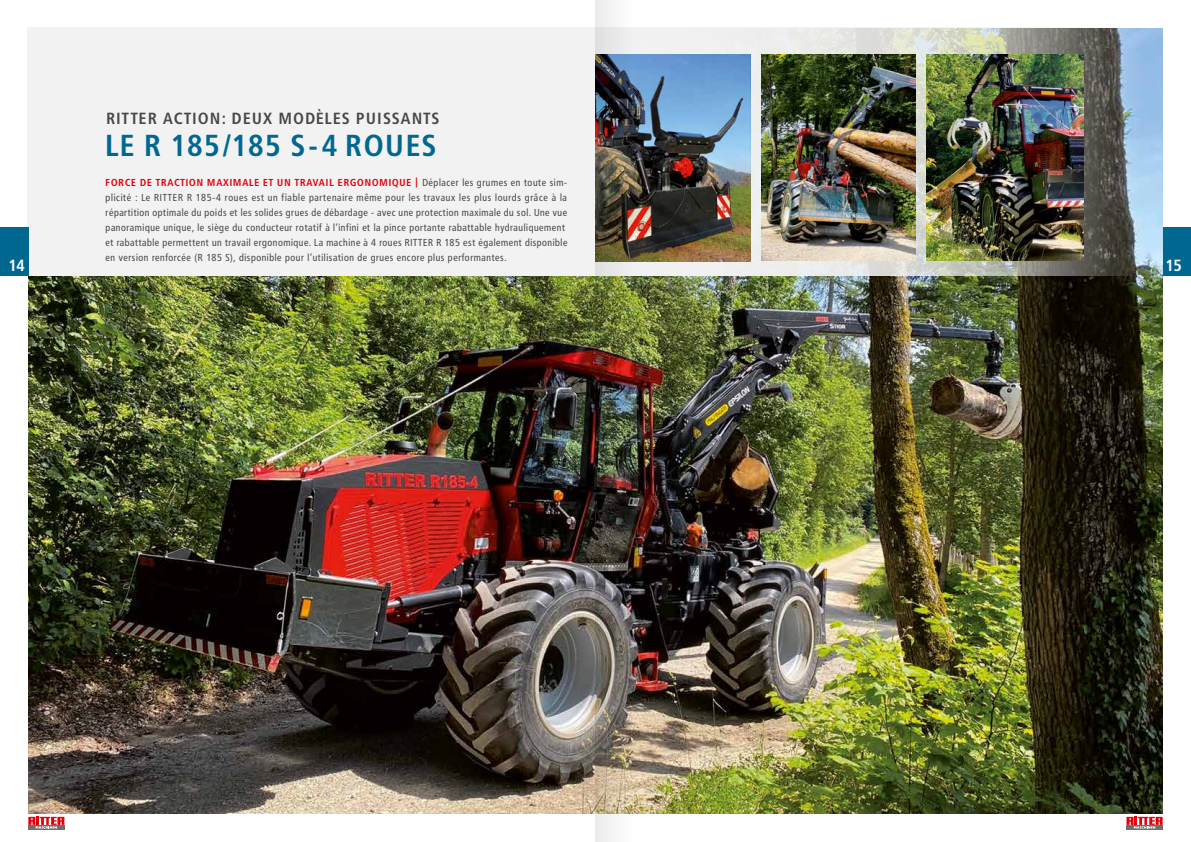
<style>
.page{position:relative;width:1191px;height:842px;background:#fff}
.page>*{position:absolute;margin:0;border:0;box-sizing:border-box;transform-origin:0 0}
.t1{font:700 30px "Frutiger Condensed BQ";letter-spacing:.05em;color:#006890}
.t2{font:700 16px "Frutiger Condensed BQ";letter-spacing:.1em;color:#484847}
.t3{font:700 16px "Frutiger Condensed BQ";color:#fff}
.t4{font:10px/15px "Frutiger Condensed BQ";letter-spacing:.06em;color:#484847}
.s1{font-weight:700;color:#e3000b}
</style>
<div class="page">
<img style="left:28px;top:28px;width:1134px;height:786px">
<svg style="left:404px;top:28px;width:740px;height:248px;fill:#f2f2f2"></svg>
<div style="left:28px;top:28px;width:376px;height:248px;background:#f2f2f2"></div>
<img style="left:761px;top:54px;width:154px;height:207px">
<img style="left:926px;top:54px;width:157px;height:207px">
<img style="left:660px;top:54px;width:91px;height:208px">
<div style="left:1162px;top:227px;width:29px;height:49px;background:#006890"></div>
<div style="left:0;top:227px;width:28px;height:49px;background:#006890"></div>
<svg style="left:28px;top:817px;width:36px;height:12px"></svg>
<svg style="left:1126px;top:817px;width:36px;height:12px"></svg>
<img style="left:595px;top:0;width:65px;height:842px">
<h2 class="t2" style="left:106px;top:109px;width:334px">RITTER ACTION: DEUX MODÈLES PUISSANTS</h2>
<h1 class="t1" style="left:106px;top:128px;width:332px">LE R 185/185 S - 4 ROUES</h1>
<p class="t4" style="left:106px;top:175px;width:463px"><span class="s1">FORCE DE TRACTION MAXIMALE ET UN TRAVAIL ERGONOMIQUE |</span> Déplacer les grumes en toute sim&shy;plicité : Le RITTER R 185-4 roues est un fiable partenaire même pour les travaux les plus lourds grâce à la répartition optimale du poids et les solides grues de débardage - avec une protection maximale du sol. Une vue panoramique unique, le siège du conducteur rotatif à l‘infini et la pince portante rabattable hydrauliquement et rabattable permettent un travail ergonomique. La machine à 4 roues RITTER R 185 est également disponible en version renforcée (R 185 S), disponible pour l‘utilisation de grues encore plus performantes.</p>
<h2 class="t3" style="left:9px;top:256px;width:18px">14</h2>
<h2 class="t3" style="left:1166px;top:256px;width:17px">15</h2>
</div>
